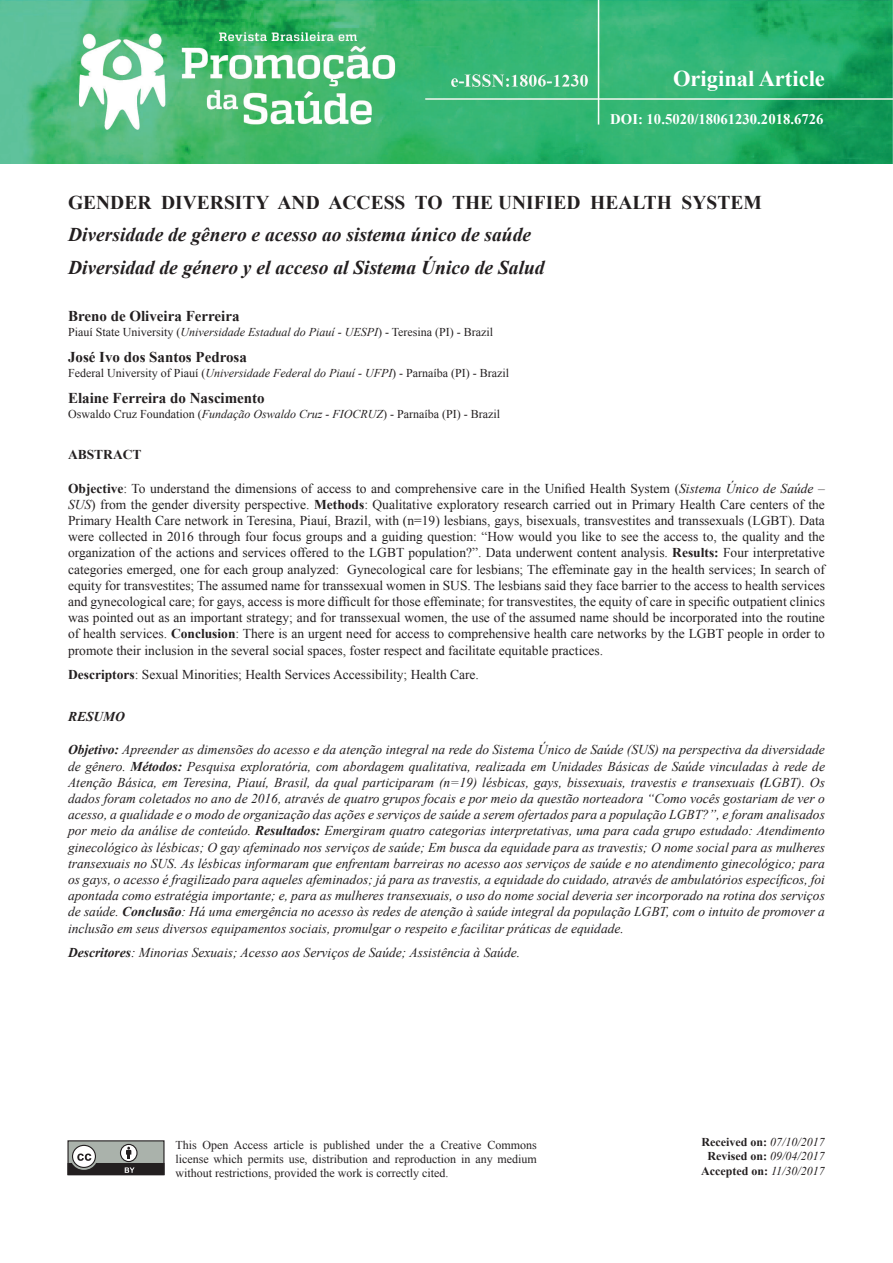
<style>
.page{position:relative;width:893px;height:1263px;background:#fff}
.page>*{position:absolute;margin:0;border:0;box-sizing:border-box;transform-origin:0 0}
.t1{font:700 22.5px "Times New Roman";color:#fff}
.t2{font:italic 700 19.5px/32.2px "Times New Roman";color:#231f20}
.t3{font:700 19.5px "Times New Roman";color:#231f20}
.t4{font:700 15px "Times New Roman";color:#231f20}
.t5{font:700 14.7px "Times New Roman";color:#fff}
.t6{font:italic 13.5px/16.2px "Times New Roman";color:#231f20;text-align:justify}
.t7{font:13.5px/16.2px "Times New Roman";color:#231f20;text-align:justify}
.t8{font:700 13.5px "Times New Roman";color:#231f20}
.t9{font:italic 700 13.5px "Times New Roman";color:#231f20}
.t10{font:12px/14.4px "Times New Roman";color:#231f20;text-align:justify}
.t11{font:700 12px/14.4px "Times New Roman";color:#231f20;text-align:center}
.s1{font-style:italic}
.s2{font-weight:700}
.s3{font-weight:400;font-style:italic}
</style>
<div class="page">
<img style="left:0;top:0;width:893px;height:164px">
<div style="left:68px;top:1141px;width:96px;height:33px;background:#aab2ab"></div>
<svg style="left:120px;top:1144px;width:17px;height:17px"></svg>
<div style="left:120px;top:1144px;width:18px;height:18px;border:1px solid #231f20;border-radius:50%"></div>
<div style="left:72px;top:1145px;width:24px;height:23px;border:1px solid #231f20;border-radius:50%"></div>
<svg style="left:67px;top:1147px;width:98px;height:28px"></svg>
<h1 class="t1" style="left:673px;top:62px;width:153px">Original Article</h1>
<p class="t5" style="left:610px;top:109px;width:215px">DOI: 10.5020/18061230.2018.6726</p>
<h2 class="t3" style="left:68px;top:189px;width:695px">GENDER DIVERSITY AND ACCESS TO THE UNIFIED HEALTH SYSTEM</h2>
<h2 class="t2" style="left:68px;top:218px;width:478px">Diversidade de gênero e acesso ao sistema único de saúde<br>Diversidad de género y el acceso al Sistema Único de Salud</h2>
<p class="t4" style="left:68px;top:306px;width:173px">Breno de Oliveira Ferreira</p>
<p class="t10" style="left:68px;top:324px;width:427px">Piauí State University (<span class="s1">Universidade Estadual do Piauí - UESPI</span>) - Teresina (PI) - Brazil</p>
<p class="t4" style="left:68px;top:347px;width:180px">José Ivo dos Santos Pedrosa</p>
<p class="t10" style="left:68px;top:365px;width:443px">Federal University of Piauí (<span class="s1">Universidade Federal do Piauí - UFPI</span>) - Parnaíba (PI) - Brazil</p>
<p class="t4" style="left:68px;top:388px;width:198px">Elaine Ferreira do Nascimento</p>
<p class="t10" style="left:68px;top:406px;width:433px">Oswaldo Cruz Foundation (<span class="s1">Fundação Oswaldo Cruz - FIOCRUZ</span>) - Parnaíba (PI) - Brazil</p>
<p class="t8" style="left:68px;top:446px;width:75px">ABSTRACT</p>
<p class="t7" style="left:68px;top:480px;width:758px"><span class="s2">Objective</span>: To understand the dimensions of access to and comprehensive care in the Unified Health System (<span class="s1">Sistema Único de Saúde – SUS</span>) from the gender diversity perspective. <span class="s2">Methods</span>: Qualitative exploratory research carried out in Primary Health Care centers of the Primary Health Care network in Teresina, Piauí, Brazil, with (n=19) lesbians, gays, bisexuals, transvestites and transsexuals (LGBT). Data were collected in 2016 through four focus groups and a guiding question: “How would you like to see the access to, the quality and the organization of the actions and services offered to the LGBT population?”. Data underwent content analysis. <span class="s2">Results:</span> Four interpretative categories emerged, one for each group analyzed: Gynecological care for lesbians; The effeminate gay in the health services; In search of equity for transvestites; The assumed name for transsexual women in SUS. The lesbians said they face barrier to the access to health services and gynecological care; for gays, access is more difficult for those effeminate; for transvestites, the equity of care in specific outpatient clinics was pointed out as an important strategy; and for transsexual women, the use of the assumed name should be incorporated into the routine of health services. <span class="s2">Conclusion</span>: There is an urgent need for access to comprehensive health care networks by the LGBT people in order to promote their inclusion in the several social spaces, foster respect and facilitate equitable practices.</p>
<p class="t7" style="left:68px;top:666px;width:412px"><span class="s2">Descriptors</span>: Sexual Minorities; Health Services Accessibility; Health Care.</p>
<p class="t9" style="left:68px;top:707px;width:59px">RESUMO</p>
<p class="t6" style="left:68px;top:741px;width:758px"><span class="s2">Objetivo:</span> Apreender as dimensões do acesso e da atenção integral na rede do Sistema Único de Saúde (SUS) na perspectiva da diversidade de gênero. <span class="s2">Métodos:</span> Pesquisa exploratória, com abordagem qualitativa, realizada em Unidades Básicas de Saúde vinculadas à rede de Atenção Básica, em Teresina, Piauí, Brasil, da qual participaram (n=19) lésbicas, gays, bissexuais, travestis e transexuais <span class="s2">(</span>LGBT). Os dados foram coletados no ano de 2016, através de quatro grupos focais e por meio da questão norteadora “Como vocês gostariam de ver o acesso, a qualidade e o modo de organização das ações e serviços de saúde a serem ofertados para a população LGBT?”, e foram analisados por meio da análise de conteúdo. <span class="s2">Resultados:</span> Emergiram quatro categorias interpretativas, uma para cada grupo estudado: Atendimento ginecológico às lésbicas; O gay afeminado nos serviços de saúde; Em busca da equidade para as travestis; O nome social para as mulheres transexuais no SUS. As lésbicas informaram que enfrentam barreiras no acesso aos serviços de saúde e no atendimento ginecológico; para os gays, o acesso é fragilizado para aqueles afeminados; já para as travestis, a equidade do cuidado, através de ambulatórios específicos, foi apontada como estratégia importante; e, para as mulheres transexuais, o uso do nome social deveria ser incorporado na rotina dos serviços de saúde. <span class="s2">Conclusão</span>: Há uma emergência no acesso às redes de atenção à saúde integral da população LGBT, com o intuito de promover a inclusão em seus diversos equipamentos sociais, promulgar o respeito e facilitar práticas de equidade.</p>
<p class="t6" style="left:68px;top:944px;width:454px"><span class="s2">Descritores</span>: Minorias Sexuais; Acesso aos Serviços de Saúde; Assistência à Saúde.</p>
<p class="t10" style="left:175px;top:1137px;width:363px">This Open Access article is published under the a Creative Commons license which permits use, distribution and reproduction in any medium without restrictions, provided the work is correctly cited.</p>
<p class="t11" style="left:701px;top:1134px;width:125px">Received on: <span class="s3">07/10/2017<br></span>Revised on: <span class="s3">09/04/2017<br></span>Accepted on: <span class="s3">11/30/2017</span></p>
</div>
